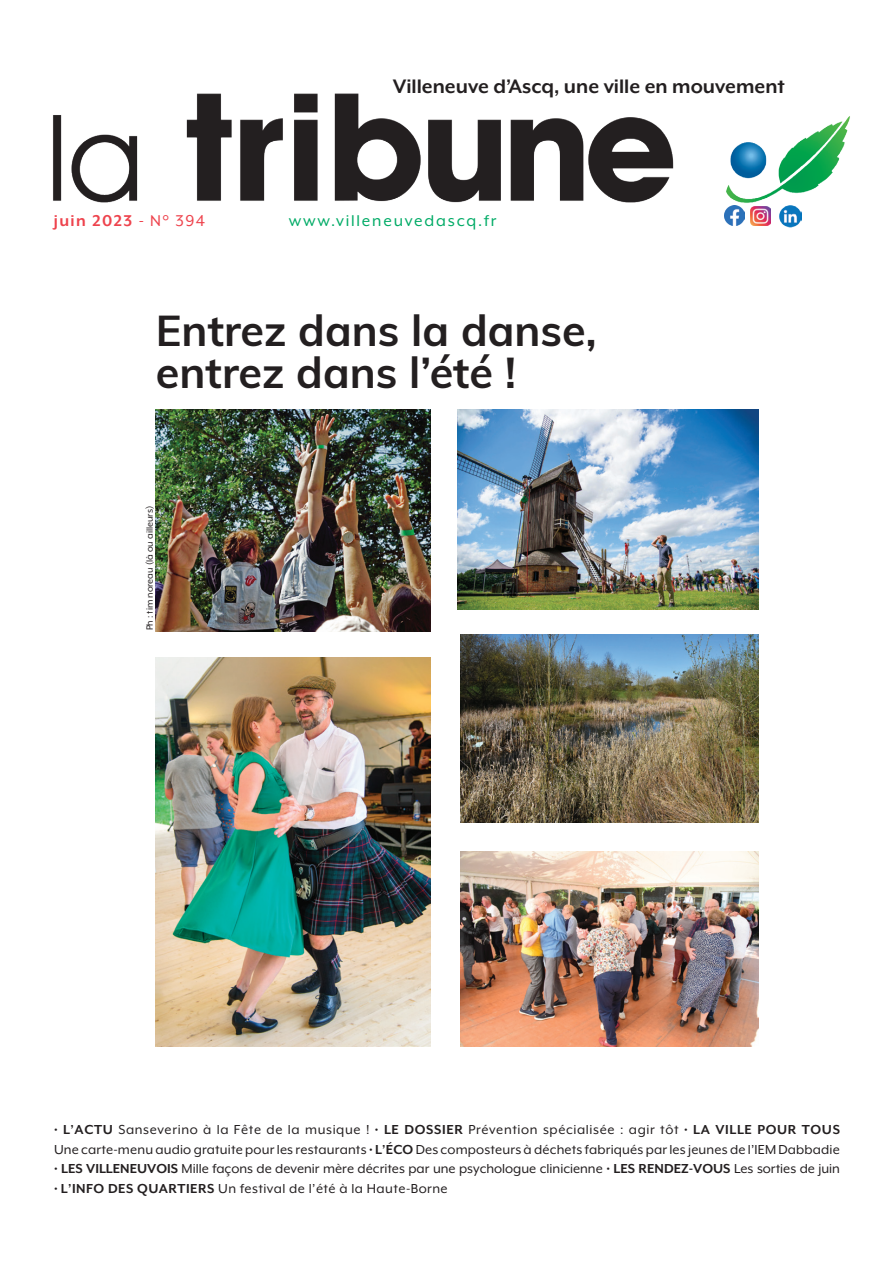
<style>
.page{position:relative;width:893px;height:1263px;background:#fff}
.page>*{position:absolute;margin:0;border:0;box-sizing:border-box;transform-origin:0 0}
.titre_brèves{font:700 43.2px "Muli";color:#231f20}
.t1{font:700 22.5px "Mr Eaves XL Mod OT";color:#231f20}
.t2{font:18px "Mr Eaves XL Mod OT";letter-spacing:.1em;color:#00ab66}
.t3{font:700 18px "Mr Eaves XL Mod OT";letter-spacing:.08em;color:#ee434d}
.t4{font:15px/19.5px "Mr Eaves XL Mod OT";letter-spacing:.01em;color:#231f20}
.t5{font:15px "Mr Eaves XL Mod OT";letter-spacing:.03em;color:#231f20}
.t6{font:10.5px "Mr Eaves XL Mod OT";color:#231f20}
.s1{font-weight:400}
.s2{font-weight:700}
</style>
<div class="page">
<img style="left:53px;top:93px;width:797px;height:129px">
<img style="left:724px;top:206px;width:20px;height:20px">
<img style="left:751px;top:206px;width:20px;height:20px">
<img style="left:780px;top:205px;width:22px;height:23px">
<img style="left:156px;top:409px;width:274px;height:222px">
<img style="left:156px;top:657px;width:274px;height:389px">
<img style="left:461px;top:634px;width:297px;height:188px">
<img style="left:458px;top:409px;width:300px;height:200px">
<img style="left:461px;top:851px;width:297px;height:195px">
<h2 class="t1" style="left:393px;top:74px;width:394px">Villeneuve d’Ascq, une ville en mouvement</h2>
<p class="t3" style="left:54px;top:211px;width:153px">juin 2023 <span class="s1">- N° 394</span></p>
<p class="t2" style="left:289px;top:211px;width:209px">www.villeneuvedascq.fr</p>
<p class="titre_brèves" style="left:156px;top:299px;width:442px">Entrez dans la danse,</p>
<p class="titre_brèves" style="left:156px;top:341px;width:361px">entrez dans l’été !</p>
<p class="t6" style="left:144px;top:630px;width:126px;rotate:-90deg">Ph : tim noreau (là ou ailleurs)</p>
<p class="t4" style="left:54px;top:1120px;width:787px">• <span class="s2">L’ACTU</span> Sanseverino à la Fête de la musique ! • <span class="s2">LE DOSSIER</span> Prévention spécialisée : agir tôt • <span class="s2">LA VILLE POUR TOUS<br></span>Une carte-menu audio gratuite pour les restaurants • <span class="s2">L’ÉCO</span> Des composteurs à déchets fabriqués par les jeunes de l’IEM Dabbadie</p>
<p class="t4" style="left:54px;top:1159px;width:787px">• <span class="s2">LES VILLENEUVOIS</span> Mille façons de devenir mère décrites par une psychologue clinicienne • <span class="s2">LES RENDEZ-VOUS</span> Les sorties de juin</p>
<p class="t5" style="left:54px;top:1180px;width:395px">• <span class="s2">L’INFO DES QUARTIERS</span> Un festival de l’été à la Haute-Borne</p>
</div>
